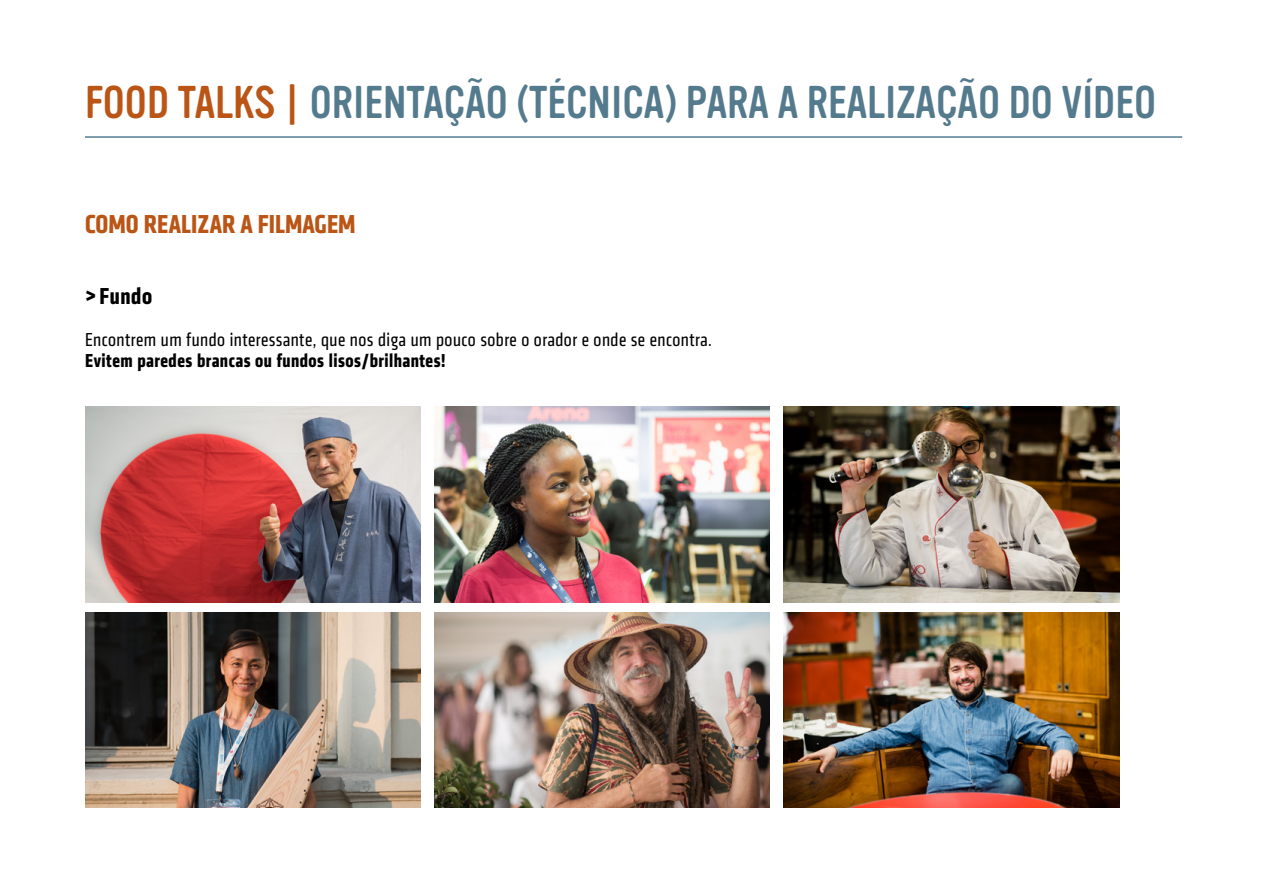
<style>
.page{position:relative;width:1263px;height:893px;background:#fff}
.page>*{position:absolute;margin:0;border:0;box-sizing:border-box;transform-origin:0 0}
.t1{font:45px "Vinyl OT";color:#547a8d}
.t2{font:700 condensed 27px "Klavika CH";color:#ba5516}
.t3{font:700 condensed 24px "Klavika CH";letter-spacing:.025em;color:#000}
.t4{font:condensed 19.5px "Klavika CH";letter-spacing:.025em;color:#000}
.t5{font:700 condensed 19.5px "Klavika CH";letter-spacing:.025em;color:#000}
.s1{color:#ba5516}
</style>
<div class="page">
<hr style="left:85px;top:136px;width:1097px;height:2px;background:#537c90">
<img style="left:85px;top:406px;width:335px;height:196px">
<img style="left:784px;top:612px;width:335px;height:196px">
<img style="left:784px;top:406px;width:335px;height:196px">
<img style="left:434px;top:406px;width:336px;height:196px">
<img style="left:434px;top:612px;width:336px;height:196px">
<img style="left:85px;top:612px;width:335px;height:196px">
<h1 class="t1" style="left:85px;top:78px;width:1072px"><span class="s1">FOOD TALKS |</span> ORIENTAÇÃO (TÉCNICA) PARA A REALIZAÇÃO DO VÍDEO</h1>
<h2 class="t2" style="left:85px;top:206px;width:272px">COMO REALIZAR A FILMAGEM</h2>
<p class="t3" style="left:85px;top:280px;width:69px">&gt; Fundo</p>
<p class="t4" style="left:85px;top:328px;width:628px">Encontrem um fundo interessante, que nos diga um pouco sobre o orador e onde se encontra.</p>
<p class="t5" style="left:85px;top:348px;width:362px">Evitem paredes brancas ou fundos lisos/brilhantes!</p>
</div>
